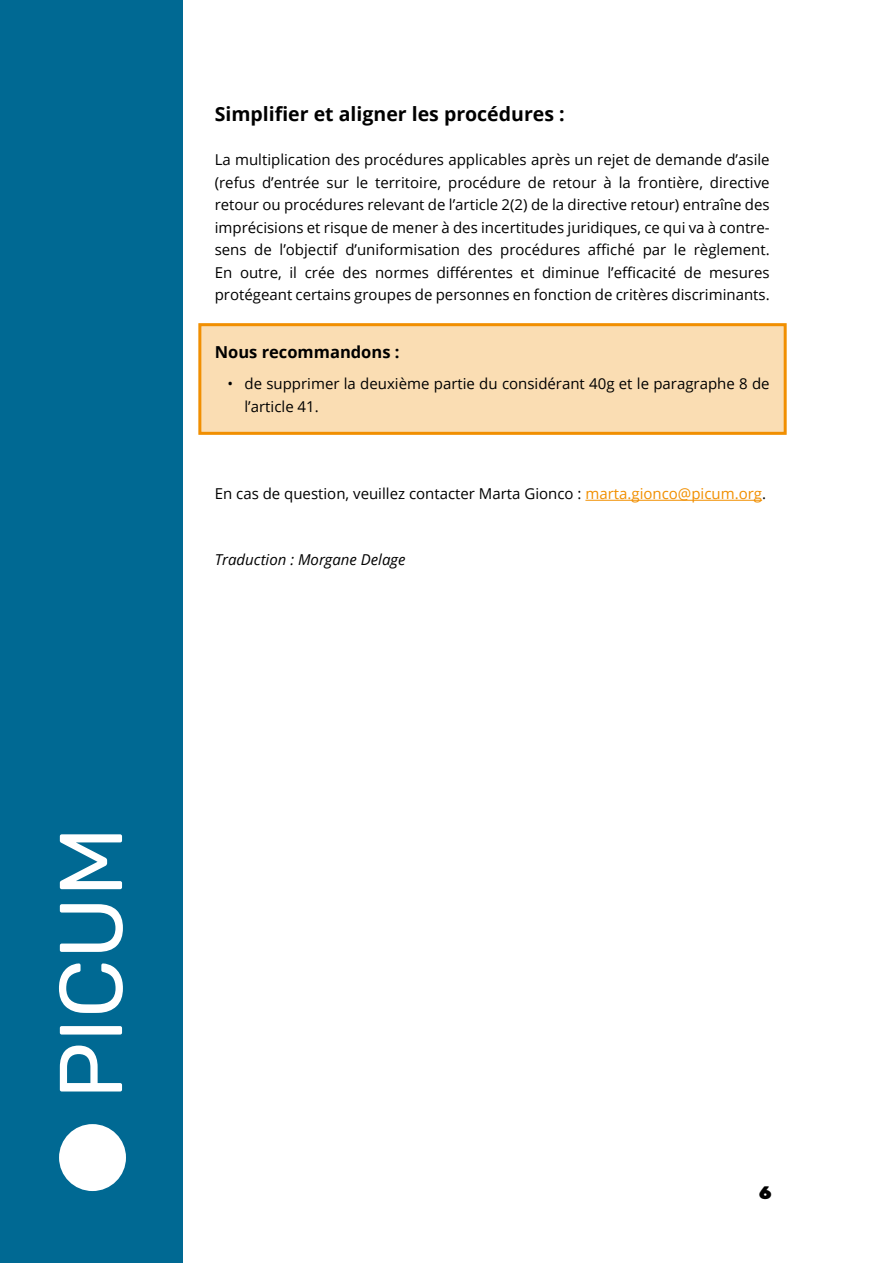
<style>
.page{position:relative;width:893px;height:1263px;background:#fff}
.page>*{position:absolute;margin:0;border:0;box-sizing:border-box;transform-origin:0 0}
.t1{font:88.8px "Rubik";color:#fff}
.t2{font:700 19.5px "Open Sans";color:#000}
.t3{font:900 18px "Rubik";color:#000}
.t4{font:700 16.5px "Open Sans";color:#000}
.t5{font:15px/22.5px "Open Sans";color:#000;text-align:justify}
.t6{font:italic 15px "Open Sans";color:#000}
.s1{color:#f18f01}
</style>
<div class="page">
<div style="left:199px;top:323px;width:587px;height:112px;background:#faddb3"></div>
<div style="left:198px;top:323px;width:589px;height:112px;border:3px solid #f18f01"></div>
<div style="left:0;top:0;width:183px;height:1263px;background:#006993"></div>
<div style="left:59px;top:1124px;width:67px;height:67px;background:#fff;border-radius:50%"></div>
<hr style="left:585px;top:500px;width:177px;height:1px;background:#f18f01">
<h2 class="t2" style="left:215px;top:100px;width:351px">Simplifier et aligner les procédures :</h2>
<p class="t5" style="left:215px;top:148px;width:556px">La multiplication des procédures applicables après un rejet de demande d’asile (refus d’entrée sur le territoire, procédure de retour à la frontière, directive retour ou procédures relevant de l’article 2(2) de la directive retour) entraîne des imprécisions et risque de mener à des incertitudes juridiques, ce qui va à contre&shy;sens de l’objectif d’uniformisation des procédures affiché par le règlement.<br>En outre, il crée des normes différentes et diminue l’efficacité de mesures protégeant certains groupes de personnes en fonction de critères discriminants.</p>
<p class="t4" style="left:215px;top:340px;width:186px">Nous recommandons :</p>
<p class="t5" style="left:244px;top:372px;width:527px;text-indent:-17px">• de supprimer la deuxième partie du considérant 40g et le paragraphe 8 de l’article 41.</p>
<p class="t5" style="left:215px;top:482px;width:553px">En cas de question, veuillez contacter Marta Gionco : <span class="s1">marta.gionco@picum.org</span>.</p>
<p class="t6" style="left:215px;top:549px;width:192px">Traduction : Morgane Delage</p>
<h1 class="t1" style="left:41px;top:1099px;width:274px;rotate:-90deg">PICUM</h1>
<p class="t3" style="left:759px;top:1182px;width:14px">6</p>
</div>
